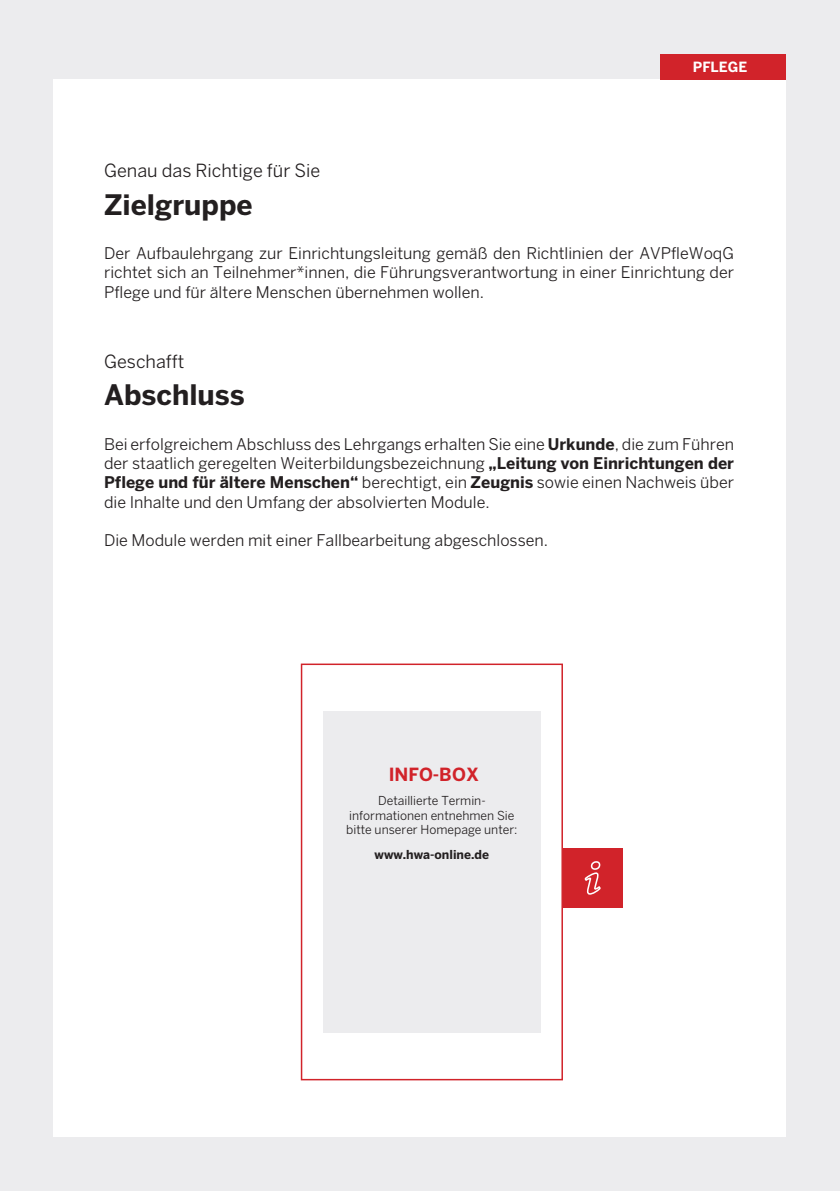
<style>
.page{position:relative;width:840px;height:1191px;background:#fff}
.page>*{position:absolute;margin:0;border:0;box-sizing:border-box;transform-origin:0 0}
.t1{font:700 28px "Benton Sans";color:#231f20}
.t2{font:18px "Benton Sans";color:#231f20}
.t3{font:700 18px "Benton Sans";color:#d1232a}
.t4{font:16px/19.2px "Benton Sans";color:#231f20;text-align:justify}
.t5{font:700 14px "Benton Sans";color:#fff}
.t6{font:12.2px/14.8px "Benton Sans";color:#231f20;text-align:center}
.t7{font:700 12.2px "Benton Sans";color:#231f20}
.s1{font-weight:700}
</style>
<div class="page">
<div style="left:0;top:0;width:839px;height:1191px;background:#ececee"></div>
<div style="left:54px;top:80px;width:731px;height:1057px;background:#fff"></div>
<div style="left:659px;top:54px;width:126px;height:26px;background:#d1232a"></div>
<div style="left:300px;top:663px;width:262px;height:417px;border:2px solid #d1232a"></div>
<div style="left:323px;top:711px;width:217px;height:321px;background:#ececee"></div>
<div style="left:562px;top:848px;width:60px;height:59px;background:#d1232a"></div>
<svg style="left:584px;top:861px;width:17px;height:34px"></svg>
<p class="t2" style="left:104px;top:160px;width:218px">Genau das Richtige für Sie</p>
<h1 class="t1" style="left:104px;top:188px;width:150px">Zielgruppe</h1>
<p class="t5" style="left:692px;top:59px;width:56px">PFLEGE</p>
<p class="t4" style="left:104px;top:243px;width:631px">Der Aufbaulehrgang zur Einrichtungsleitung gemäß den Richtlinien der AVPfleWoqG richtet sich an Teilnehmer*innen, die Führungsverantwortung in einer Einrichtung der Pflege und für ältere Menschen übernehmen wollen.</p>
<p class="t2" style="left:104px;top:350px;width:82px">Geschafft</p>
<h1 class="t1" style="left:104px;top:378px;width:142px">Abschluss</h1>
<p class="t4" style="left:104px;top:434px;width:631px">Bei erfolgreichem Abschluss des Lehrgangs erhalten Sie eine <span class="s1">Urkunde</span>, die zum Führen der staatlich geregelten Weiterbildungsbezeichnung <span class="s1">„Leitung von Einrichtungen der Pflege und für ältere Menschen“</span> berechtigt, ein <span class="s1">Zeugnis</span> sowie einen Nachweis über die Inhalte und den Umfang der absolvierten Module.</p>
<p class="t4" style="left:104px;top:530px;width:445px">Die Module werden mit einer Fallbearbeitung abgeschlossen.</p>
<p class="t3" style="left:388px;top:763px;width:92px">INFO-BOX</p>
<p class="t6" style="left:346px;top:793px;width:173px">Detaillierte Termin&shy;informationen entnehmen Sie bitte unserer Homepage unter:</p>
<p class="t7" style="left:374px;top:847px;width:116px">www.hwa-online.de</p>
</div>
